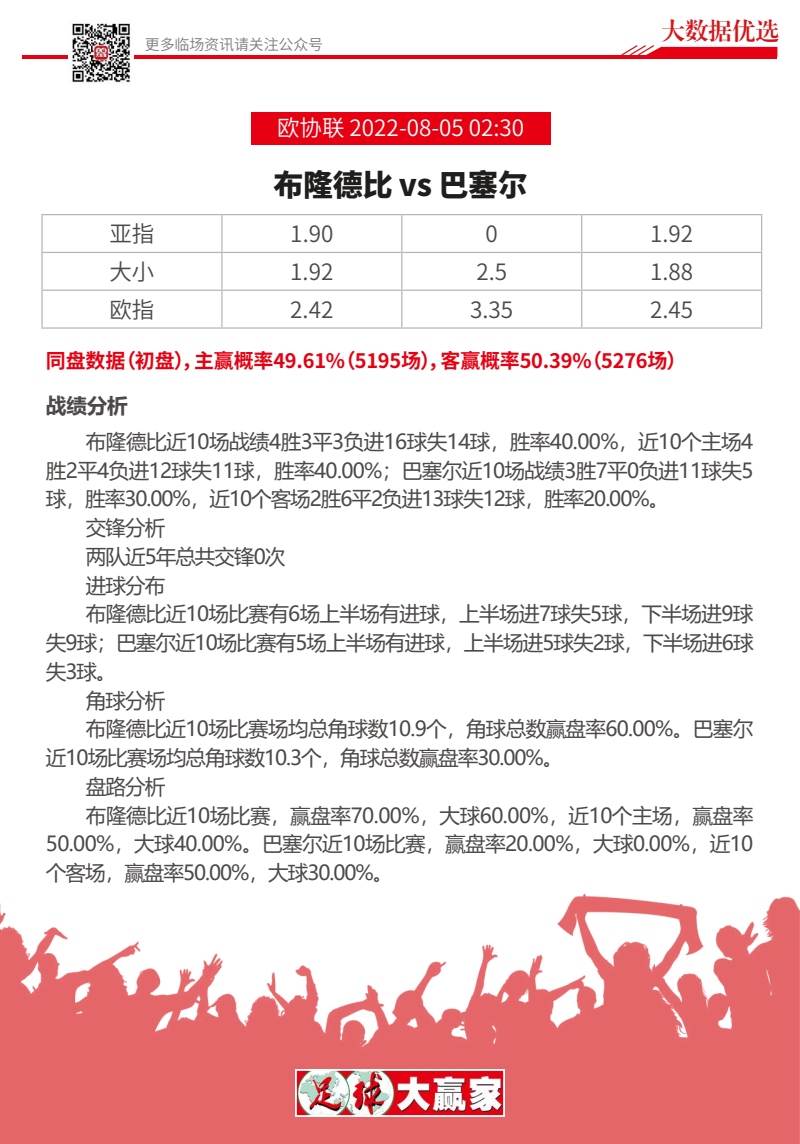
<style>
.page{position:relative;width:800px;height:1144px;background:#fff}
.page>*{position:absolute;margin:0;border:0;box-sizing:border-box;transform-origin:0 0}
.t1{font:900 30px "Noto Sans Hans";letter-spacing:-.01em;color:#1f1e1d}
.t2{font:23.75px "CT Biao Song SJ";letter-spacing:-.01em;color:#d61418}
.t3{font:600 22.5px "Noto Sans Hans";color:#4c4948}
.t4{font:600 22.5px "Noto Sans Hans";color:#fff}
.t5{font:20.62px "Microsoft Ya Hei";letter-spacing:-.035em;color:#4c4948}
.t6{font:700 20.62px "Microsoft Ya Hei";color:#4c4948}
.t7{font:700 20px "Noto Sans Hans";letter-spacing:-.01em;color:#e60012}
.t8{font:600 15px "Noto Sans Hans";letter-spacing:-.01em;color:#7d7d7d}
</style>
<div class="page">
<img style="left:0;top:893px;width:800px;height:251px">
<img style="left:298px;top:1072px;width:204px;height:42px">
<div style="left:295px;top:1069px;width:210px;height:48px;border:2px solid #fff"></div>
<hr style="left:22px;top:55px;width:755px;height:4px;background:#e60012">
<svg style="left:621px;top:45px;width:156px;height:10px"></svg>
<img style="left:68px;top:23px;width:66px;height:60px">
<hr style="left:41px;top:214px;width:181px;height:1px;background:#b5b6b6">
<hr style="left:41px;top:215px;width:2px;height:37px;background:#b5b6b6">
<hr style="left:222px;top:214px;width:180px;height:1px;background:#b5b6b6">
<hr style="left:221px;top:215px;width:2px;height:37px;background:#b5b6b6">
<hr style="left:402px;top:214px;width:180px;height:1px;background:#b5b6b6">
<hr style="left:401px;top:215px;width:1px;height:37px;background:#b5b6b6">
<hr style="left:582px;top:214px;width:180px;height:1px;background:#b5b6b6">
<hr style="left:581px;top:215px;width:1px;height:37px;background:#b5b6b6">
<hr style="left:761px;top:215px;width:1px;height:37px;background:#b5b6b6">
<hr style="left:41px;top:252px;width:181px;height:1px;background:#b5b6b6">
<hr style="left:41px;top:253px;width:2px;height:37px;background:#b5b6b6">
<hr style="left:222px;top:252px;width:180px;height:1px;background:#b5b6b6">
<hr style="left:221px;top:253px;width:2px;height:37px;background:#b5b6b6">
<hr style="left:402px;top:252px;width:180px;height:1px;background:#b5b6b6">
<hr style="left:401px;top:253px;width:1px;height:37px;background:#b5b6b6">
<hr style="left:582px;top:252px;width:180px;height:1px;background:#b5b6b6">
<hr style="left:581px;top:253px;width:1px;height:37px;background:#b5b6b6">
<hr style="left:761px;top:253px;width:1px;height:37px;background:#b5b6b6">
<hr style="left:41px;top:290px;width:181px;height:1px;background:#b5b6b6">
<hr style="left:41px;top:291px;width:2px;height:36px;background:#b5b6b6">
<hr style="left:222px;top:290px;width:180px;height:1px;background:#b5b6b6">
<hr style="left:221px;top:291px;width:2px;height:36px;background:#b5b6b6">
<hr style="left:402px;top:290px;width:180px;height:1px;background:#b5b6b6">
<hr style="left:401px;top:291px;width:1px;height:36px;background:#b5b6b6">
<hr style="left:582px;top:290px;width:180px;height:1px;background:#b5b6b6">
<hr style="left:581px;top:291px;width:1px;height:36px;background:#b5b6b6">
<hr style="left:761px;top:291px;width:1px;height:36px;background:#b5b6b6">
<hr style="left:41px;top:327px;width:181px;height:2px;background:#b5b6b6">
<hr style="left:222px;top:327px;width:180px;height:2px;background:#b5b6b6">
<hr style="left:402px;top:327px;width:180px;height:2px;background:#b5b6b6">
<hr style="left:582px;top:327px;width:180px;height:2px;background:#b5b6b6">
<div style="left:251px;top:112px;width:300px;height:33px;background:#e60012"></div>
<p class="t8" style="left:145px;top:36px;width:180px">更多临场资讯请关注公众号</p>
<p class="t4" style="left:277px;top:115px;width:249px">欧协联 2022-08-05 02:30</p>
<h1 class="t1" style="left:274px;top:168px;width:256px">布隆德比 vs 巴塞尔</h1>
<p class="t2" style="left:661px;top:19px;width:119px">大数据优选</p>
<p class="t3" style="left:109px;top:222px;width:46px">亚指</p>
<p class="t3" style="left:290px;top:222px;width:45px">1.90</p>
<p class="t3" style="left:486px;top:222px;width:14px">0</p>
<p class="t3" style="left:650px;top:222px;width:45px">1.92</p>
<p class="t3" style="left:109px;top:259px;width:46px">大小</p>
<p class="t3" style="left:290px;top:259px;width:45px">1.92</p>
<p class="t3" style="left:476px;top:259px;width:32px">2.5</p>
<p class="t3" style="left:650px;top:259px;width:45px">1.88</p>
<p class="t3" style="left:109px;top:297px;width:46px">欧指</p>
<p class="t3" style="left:290px;top:297px;width:45px">2.42</p>
<p class="t3" style="left:470px;top:297px;width:45px">3.35</p>
<p class="t3" style="left:650px;top:297px;width:45px">2.45</p>
<p class="t7" style="left:46px;top:349px;width:642px">同盘数据（初盘），主赢概率49.61%（5195场），客赢概率50.39%（5276场）</p>
<p class="t6" style="left:46px;top:391px;width:83px">战绩分析</p>
<p class="t5" style="left:86px;top:427px;width:669px">布隆德比近10场战绩4胜3平3负进16球失14球，胜率40.00%，近10个主场4</p>
<p class="t5" style="left:46px;top:456px;width:709px">胜2平4负进12球失11球，胜率40.00%；巴塞尔近10场战绩3胜7平0负进11球失5</p>
<p class="t5" style="left:46px;top:485px;width:625px">球，胜率30.00%，近10个客场2胜6平2负进13球失12球，胜率20.00%。</p>
<p class="t5" style="left:86px;top:514px;width:81px">交锋分析</p>
<p class="t5" style="left:86px;top:542px;width:201px">两队近5年总共交锋0次</p>
<p class="t5" style="left:86px;top:571px;width:81px">进球分布</p>
<p class="t5" style="left:86px;top:600px;width:669px">布隆德比近10场比赛有6场上半场有进球，上半场进7球失5球，下半场进9球</p>
<p class="t5" style="left:46px;top:629px;width:709px">失9球；巴塞尔近10场比赛有5场上半场有进球，上半场进5球失2球，下半场进6球</p>
<p class="t5" style="left:46px;top:657px;width:72px">失3球。</p>
<p class="t5" style="left:86px;top:686px;width:81px">角球分析</p>
<p class="t5" style="left:86px;top:715px;width:669px">布隆德比近10场比赛场均总角球数10.9个，角球总数赢盘率60.00%。巴塞尔</p>
<p class="t5" style="left:46px;top:744px;width:519px">近10场比赛场均总角球数10.3个，角球总数赢盘率30.00%。</p>
<p class="t5" style="left:86px;top:772px;width:81px">盘路分析</p>
<p class="t5" style="left:86px;top:801px;width:669px">布隆德比近10场比赛，赢盘率70.00%，大球60.00%，近10个主场，赢盘率</p>
<p class="t5" style="left:46px;top:830px;width:709px">50.00%，大球40.00%。巴塞尔近10场比赛，赢盘率20.00%，大球0.00%，近10</p>
<p class="t5" style="left:46px;top:859px;width:349px">个客场，赢盘率50.00%，大球30.00%。</p>
</div>
